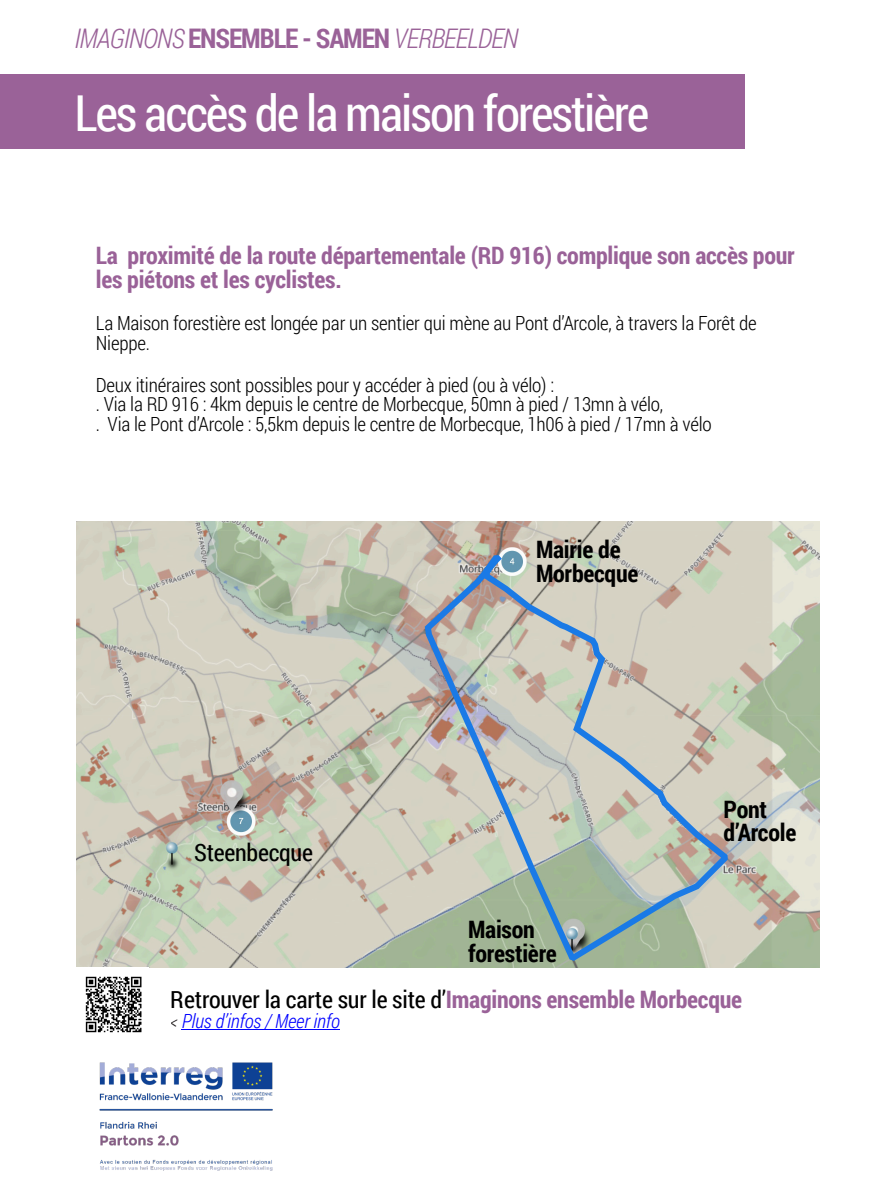
<style>
.page{position:relative;width:893px;height:1191px;background:#fff}
.page>*{position:absolute;margin:0;border:0;box-sizing:border-box;transform-origin:0 0}
.t1{font:49.5px "Roboto Condensed";letter-spacing:-.04em;color:#fff}
.t2{font:italic 300 27px "Roboto Condensed";letter-spacing:-.04em;color:#9a6298}
.t3{font:700 24px/24px "Roboto Condensed";letter-spacing:-.01em;color:#9a6298}
.t4{font:24px "Roboto Condensed";letter-spacing:-.01em;color:#000}
.t5{font:700 24px/24px "Roboto Condensed";letter-spacing:-.01em;color:#000}
.t6{font:300 19.5px/19.5px "Roboto Condensed";letter-spacing:-.01em;color:#000}
.t7{font:italic 300 19.5px "Roboto Condensed";letter-spacing:-.01em;color:#00f}
.s1{font-weight:700;font-style:normal}
.s2{font-weight:700;color:#9a6298}
.s3{font-size:18px;color:#231f20}
</style>
<div class="page">
<img style="left:99px;top:1062px;width:174px;height:109px">
<div style="left:0;top:74px;width:744px;height:75px;background:#9a6298"></div>
<img style="left:76px;top:521px;width:743px;height:446px">
<svg style="left:419px;top:548px;width:316px;height:419px;background:#bcc1b6"></svg>
<hr style="left:182px;top:1029px;width:158px;height:1px;background:#00f">
<img style="left:85px;top:976px;width:57px;height:57px">
<h2 class="t2" style="left:74px;top:19px;width:445px">IMAGINONS <span class="s1">ENSEMBLE - SAMEN</span> VERBEELDEN</h2>
<h1 class="t1" style="left:74px;top:79px;width:576px">Les accès de la maison forestière</h1>
<p class="t3" style="left:96px;top:243px;width:701px">La proximité de la route départementale (RD 916) complique son accès pour les piétons et les cyclistes.</p>
<p class="t6" style="left:96px;top:313px;width:663px">La Maison forestière est longée par un sentier qui mène au Pont d’Arcole, à travers la Forêt de<br>Nieppe.</p>
<p class="t6" style="left:96px;top:374px;width:617px">Deux itinéraires sont possibles pour y accéder à pied (ou à vélo) :<br>. Via la RD 916 : 4km depuis le centre de Morbecque, 50mn à pied / 13mn à vélo,<br>. Via le Pont d’Arcole : 5,5km depuis le centre de Morbecque, 1h06 à pied / 17mn à vélo</p>
<p class="t4" style="left:194px;top:835px;width:120px">Steenbecque</p>
<p class="t5" style="left:536px;top:537px;width:104px">Mairie de<br>Morbecque</p>
<p class="t5" style="left:468px;top:917px;width:90px">Maison forestière</p>
<p class="t5" style="left:724px;top:797px;width:74px;line-height:22.5px">Pont d’Arcole</p>
<p class="t4" style="left:171px;top:983px;width:573px">Retrouver la carte sur le site d’<span class="s2">Imaginons ensemble Morbecque</span></p>
<p class="t7" style="left:171px;top:1007px;width:171px"><span class="s3">&lt;</span> Plus d’infos / Meer info</p>
</div>
